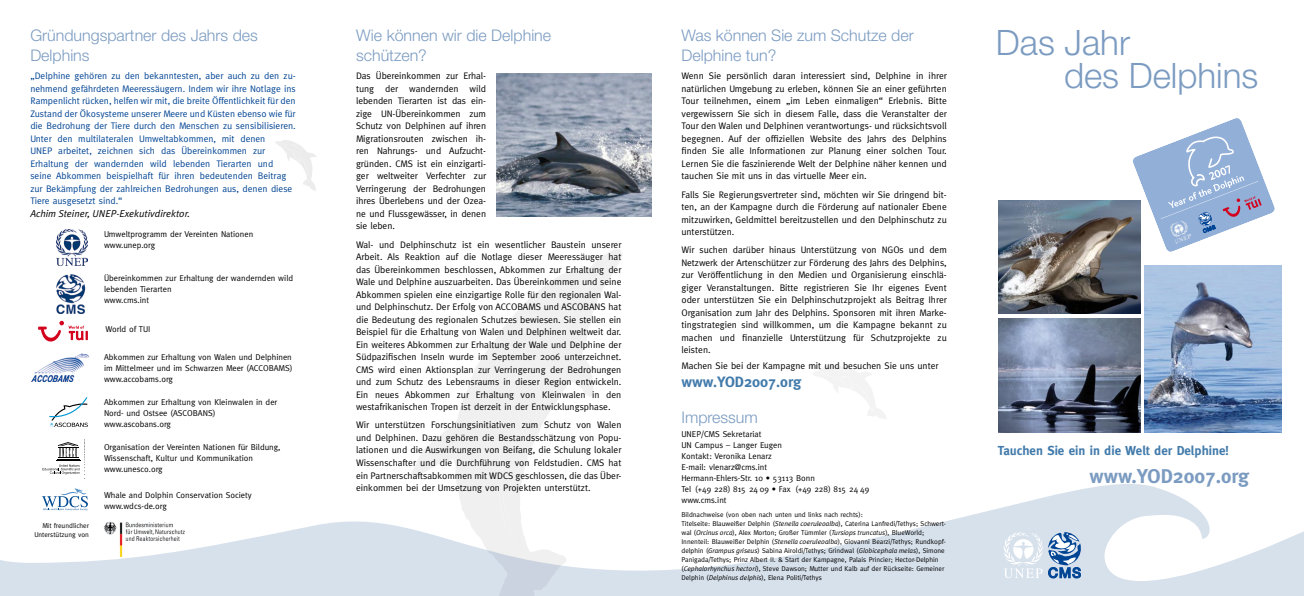
<style>
.page{position:relative;width:1304px;height:596px;background:#fff}
.page>*{position:absolute;margin:0;border:0;box-sizing:border-box;transform-origin:0 0}
.t1{font:300 35px/33px "Helvetica Neue";color:#7b9bc1}
.t2{font:700 20px "Meta";color:#7b9bc1}
.t3{font:300 16px/20px "Helvetica Neue";color:#7b9bc1}
.t4{font:700 15px "Meta";color:#427bab}
.t5{font:700 13px "Meta";color:#427bab}
.t6{font:italic 10px "Meta Plus Normal";color:#000}
.t7{font:9.5px/12.5px "Meta";letter-spacing:-.005em;color:#000;text-align:justify}
.t8{font:9.5px/12.5px "Meta";color:#004494}
.t9{font:8.5px/11px "Meta";color:#000}
.t10{font:7px/9px "Meta";color:#000}
.s1{font-family:"Meta Plus Normal";font-style:italic}
</style>
<div class="page">
<svg style="left:0;top:484px;width:1304px;height:111px"></svg>
<img style="left:57px;top:229px;width:30px;height:36px">
<img style="left:57px;top:274px;width:29px;height:39px">
<img style="left:32px;top:353px;width:57px;height:28px">
<svg style="left:42px;top:439px;width:43px;height:40px"></svg>
<svg style="left:49px;top:397px;width:39px;height:29px"></svg>
<svg style="left:42px;top:487px;width:46px;height:23px"></svg>
<svg style="left:38px;top:320px;width:50px;height:21px"></svg>
<svg style="left:1133px;top:118px;width:142px;height:135px"></svg>
<img style="left:999px;top:200px;width:141px;height:113px">
<img style="left:999px;top:318px;width:141px;height:114px">
<svg style="left:1003px;top:531px;width:78px;height:47px"></svg>
<svg style="left:275px;top:140px;width:42px;height:51px"></svg>
<svg style="left:813px;top:366px;width:74px;height:53px"></svg>
<svg style="left:410px;top:249px;width:212px;height:346px"></svg>
<svg style="left:485px;top:255px;width:130px;height:284px"></svg>
<img style="left:497px;top:73px;width:155px;height:143px">
<img style="left:1144px;top:265px;width:137px;height:167px">
<h3 class="t3" style="left:30px;top:25px;width:229px">Gründungspartner des Jahrs des<br>Delphins</h3>
<p class="t8" style="left:30px;top:69px;width:267px">„Delphine gehören zu den bekanntesten, aber auch zu den zu&shy;nehmend gefährdeten Meeressäugern. Indem wir ihre Not-lage ins Rampenlicht rücken, helfen wir mit, die breite Öffent-lichkeit für den Zustand der Ökosysteme unserer Meere und Küsten eben-so wie für die Bedrohung der Tiere durch den Menschen zu sensibilisieren.<br>Unter den multilateralen Um-weltabkommen, mit denen<br>UNEP arbeitet, zeichnen sich das Übereinkommen zur Erhaltung der wandernden wild lebenden Tierarten und seine Abkommen beispielhaft für ihren bedeutenden Beitrag zur Bekämpfung der zahl-reichen Bedrohungen aus, denen diese Tiere ausgesetzt sind.“</p>
<p class="t6" style="left:30px;top:207px;width:161px">Achim Steiner, UNEP-Exekutivdirektor.</p>
<p class="t9" style="left:104px;top:228px;width:151px">Umweltprogramm der Vereinten Nationen www.unep.org</p>
<p class="t9" style="left:104px;top:272px;width:191px">Übereinkommen zur Erhaltung der wandernden wild lebenden Tierarten<br>www.cms.int</p>
<p class="t9" style="left:105px;top:323px;width:47px">World of TUI</p>
<p class="t10" style="left:34px;top:520px;width:56px;text-align:right">Mit freundlicher<br>Unterstützung von</p>
<p class="t9" style="left:104px;top:351px;width:190px;text-align:justify">Abkommen zur Erhaltung von Walen und Delphinen im Mittelmeer und im Schwarzen Meer (ACCOBAMS) www.accobams.org</p>
<p class="t9" style="left:104px;top:396px;width:175px">Abkommen zur Erhaltung von Kleinwalen in der<br>Nord- und Ostsee (ASCOBANS) www.ascobans.org</p>
<p class="t9" style="left:104px;top:441px;width:178px">Organisation der Vereinten Nationen für Bildung,<br>Wissenschaft, Kultur und Kommunikation www.unesco.org</p>
<p class="t9" style="left:104px;top:488px;width:149px">Whale and Dolphin Conservation Society www.wdcs-de.org</p>
<h3 class="t3" style="left:356px;top:25px;width:197px">Wie können wir die Delphine schützen?</h3>
<p class="t7" style="left:356px;top:69px;width:132px;text-align:left">Das Übereinkommen zur Erhal&shy;tung der wandernden wild le--ben-- den Tierarten ist das ein-- zi-ge UN-Übereinkommen zum<br>Schutz von Delphinen auf ihren<br>Mi-grationsrouten zwi-schen ih&shy;ren Nahrungs- und Auf--zucht&shy;grün-- den. CMS ist ein einzig-arti&shy;ger weltweiter Ver-fechter zur<br>Verringerung der Bedrohungen ihres Überlebens und der Ozea&shy;ne und Flussgewässer, in denen sie leben.</p>
<p class="t7" style="left:356px;top:238px;width:267px">Wal- und Delphinschutz ist ein wesentlicher Baustein unserer Arbeit. Als Reaktion auf die Notlage dieser Meeressäuger hat das Übereinkommen beschlossen, Abkommen zur Erhaltung der Wale und Delphine auszuarbeiten. Das Übereinkommen und seine Abkommen spielen eine einzigartige Rolle für den regionalen Wal&shy;und Delphinschutz. Der Erfolg von ACCOBAMS und ASCOBANS hat die Bedeutung des regio-nalen Schutzes bewiesen. Sie stellen ein Beispiel für die Erhaltung von Walen und Delphinen weltweit dar.<br>Ein weiteres Abkommen zur Erhaltung der Wale und Delphine der Südpazifischen Inseln wurde im September 2006 unter-zeichnet.<br>CMS wird einen Aktionsplan zur Verringerung der Bedrohungen und zum Schutz des Lebensraums in dieser Region entwickeln.<br>Ein neues Abkommen zur Erhaltung von Kleinwalen in den westafrikanischen Tropen ist derzeit in der Entwicklungsphase.</p>
<p class="t7" style="left:356px;top:418px;width:267px">Wir unterstützen Forschungsinitiativen zum Schutz von Walen und Delphinen. Dazu gehören die Bestandsschätzung von Popu&shy;lationen und die Auswirkungen von Beifang, die Schulung lokaler Wis-senschafter und die Durchführung von Feldstudien. CMS hat ein Partnerschaftsabkommen mit WDCS geschlossen, die das Über&shy;einkommen bei der Umsetzung von Projekten unterstützt.</p>
<h3 class="t3" style="left:681px;top:25px;width:234px">Was können Sie zum Schutze der<br>Delphine tun?</h3>
<p class="t7" style="left:681px;top:69px;width:267px">Wenn Sie persönlich daran interessiert sind, Delphine in ihrer natürlichen Umgebung zu erleben, können Sie an einer geführten Tour teilnehmen, einem „im Leben einmaligen“ Erleb-nis. Bitte vergewissern Sie sich in diesem Falle, dass die Veranstalter der Tour den Walen und Delphinen ver-antwortungs- und rück-sichtsvoll begegnen. Auf der offiziel-len Web-site des Jahrs des Delphins finden Sie alle Informationen zur Planung einer solchen Tour.<br>Lernen Sie die faszinierende Welt der Delphine näher kennen und tauchen Sie mit uns in das virtuelle Meer ein.</p>
<p class="t7" style="left:681px;top:188px;width:267px">Falls Sie Regierungsvertreter sind, möchten wir Sie dringend bit&shy;ten, an der Kampagne durch die Förderung auf nationaler Ebene mitzuwirken, Geldmittel bereitzustellen und den Del-phinschutz zu unterstützen.</p>
<p class="t7" style="left:681px;top:243px;width:267px">Wir suchen darüber hinaus Unterstützung von NGOs und dem Netz-werk der Artenschützer zur Förderung des Jahrs des Delphins, zur Veröffentlichung in den Medien und Organisierung ein-schlä&shy;gi-ger Veranstaltungen. Bitte registrieren Sie Ihr eigenes Event oder unterstützen Sie ein Delphin-schutzprojekt als Beitrag Ihrer Org-anisation zum Jahr des Delphins. Sponsoren mit ihren Marke&shy;tingstrategien sind will-kommen, um die Kampagne bekannt zu machen und finanzielle Unterstützung für Schutzprojekte zu leisten.</p>
<p class="t7" style="left:681px;top:359px;width:259px">Machen Sie bei der Kampagne mit und besuchen Sie uns unter</p>
<h3 class="t4" style="left:681px;top:372px;width:121px">www.YOD2007.org</h3>
<h3 class="t3" style="left:681px;top:406px;width:78px">Impressum</h3>
<p class="t9" style="left:681px;top:428px;width:189px">UNEP/CMS Sekretariat<br>UN Campus – Langer Eugen<br>Kontakt: Veronika Lenarz<br>E-mail: vlenarz@cms.int<br>Hermann-Ehlers-Str. 10 • 53113 Bonn<br>Tel (+49 228) 815 24 09 • Fax (+49 228) 815 24 49 www.cms.int</p>
<p class="t10" style="left:681px;top:510px;width:265px">Bildnachweise (von oben nach unten und links nach rechts):<br>Titelseite: Blauweißer Delphin (<span class="s1">Stenella coeruleoalba</span>), Caterina Lanfredi/Tethys; Schwert&shy;wal (<span class="s1">Orcinus orca</span>), Alex Morton; Großer Tümmler (<span class="s1">Tursiops truncatus</span>), BlueWorld;<br>In- nen--teil: Blauweißer Delphin (<span class="s1">Stenella coeruleoalba</span>), Giovanni Bearzi/Tethys; Rundkopf&shy;delphin (<span class="s1">Grampus griseus</span>) Sabina Airoldi/Tethys; Grindwal (<span class="s1">Globicephala melas</span>), Simone Panigada/Tethys; Prinz Albert II. &amp; Start der Kampagne, Palais Princier; Hector-Delphin (<span class="s1">Cephalorhynchus hectori</span>), Steve Dawson; Mutter und Kalb auf der Rückseite: Gemeiner Delphin (<span class="s1">Delphinus delphis</span>), Elena Politi/Tethys</p>
<h1 class="t1" style="left:1064px;top:25px;width:196px;text-indent:-68px">Das Jahr<br>des Delphins</h1>
<h3 class="t5" style="left:998px;top:443px;width:232px">Tauchen Sie ein in die Welt der Delphine!</h3>
<h2 class="t2" style="left:1089px;top:464px;width:161px">www.YOD2007.org</h2>
</div>
